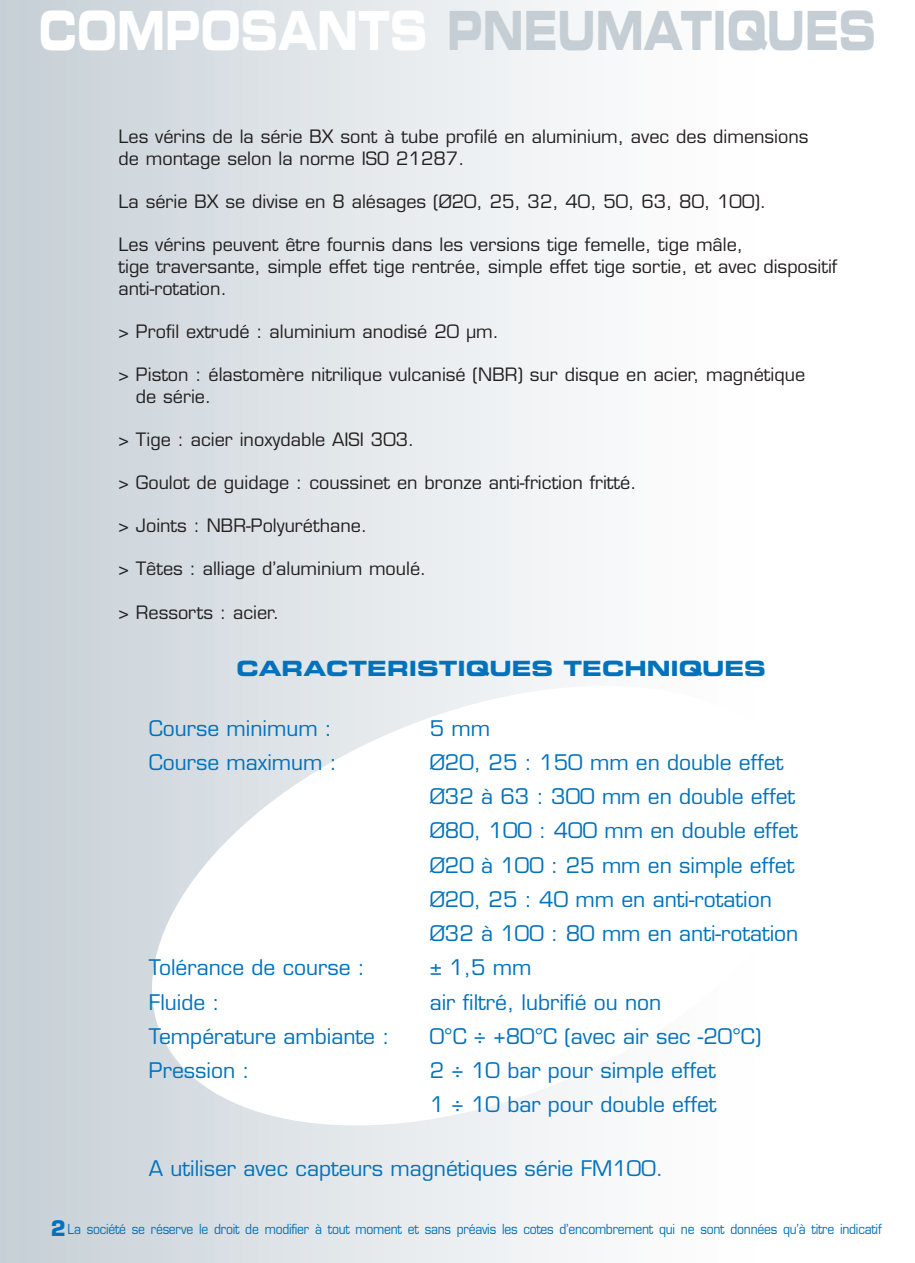
<style>
.page{position:relative;width:915px;height:1263px;background:#fff}
.page>*{position:absolute;margin:0;border:0;box-sizing:border-box;transform-origin:0 0}
.t1{font:54px "Eurostile Bold Extended Two";color:#c4ced4;scale:.67 1}
.t2{font:21px/34.2px "Eurostile";color:#0072bc}
.t3{font:21px "Eurostile Bold Extended Two";color:#0072bc}
.t4{font:18px/21.6px "Eurostile";color:#231f20}
.t5{font:13.5px "Eurostile";letter-spacing:-.02em;color:#0072bc;scale:.9 1}
.s1{color:#fff}
.s2{font-weight:700;font-size:21px}
</style>
<div class="page">
<div style="left:0;top:0;width:770px;height:1263px;background:linear-gradient(to right,#c7d1d7,#fff)"></div>
<svg style="left:121px;top:656px;width:649px;height:499px"></svg>
<h1 class="t1" style="left:39px;top:-8px;width:1250px"><span class="s1">COMPOSANTS</span> PNEUMATIQUES</h1>
<p class="t4" style="left:118px;top:126px;width:691px">Les vérins de la série BX sont à tube profilé en aluminium, avec des dimensions de montage selon la norme ISO 21287.</p>
<p class="t4" style="left:118px;top:191px;width:649px">La série BX se divise en 8 alésages (Ø20, 25, 32, 40, 50, 63, 80, 100).</p>
<p class="t4" style="left:118px;top:234px;width:720px">Les vérins peuvent être fournis dans les versions tige femelle, tige mâle,<br>tige traversante, simple effet tige rentrée, simple effet tige sortie, et avec dispositif anti-rotation.</p>
<p class="t4" style="left:118px;top:321px;width:382px">&gt; Profil extrudé : aluminium anodisé 20 µm.</p>
<p class="t4" style="left:136px;top:364px;width:670px;text-indent:-17px">&gt; Piston : élastomère nitrilique vulcanisé (NBR) sur disque en acier, magnétique de série.</p>
<p class="t4" style="left:118px;top:429px;width:297px">&gt; Tige : acier inoxydable AISI 303.</p>
<p class="t4" style="left:118px;top:472px;width:519px">&gt; Goulot de guidage : coussinet en bronze anti-friction fritté.</p>
<p class="t4" style="left:118px;top:515px;width:250px">&gt; Joints : NBR-Polyuréthane.</p>
<p class="t4" style="left:118px;top:558px;width:309px">&gt; Têtes : alliage d’aluminium moulé.</p>
<p class="t4" style="left:118px;top:601px;width:162px">&gt; Ressorts : acier.</p>
<p class="t3" style="left:236px;top:654px;width:531px">CARACTERISTIQUES TECHNIQUES</p>
<p class="t2" style="left:149px;top:711px;width:185px">Course minimum :</p>
<p class="t2" style="left:429px;top:711px;width:62px">5 mm</p>
<p class="t2" style="left:149px;top:745px;width:189px">Course maximum :</p>
<p class="t2" style="left:429px;top:745px;width:370px">Ø20, 25 : 150 mm en double effet<br>Ø32 à 63 : 300 mm en double effet<br>Ø80, 100 : 400 mm en double effet<br>Ø20 à 100 : 25 mm en simple effet<br>Ø20, 25 : 40 mm en anti-rotation<br>Ø32 à 100 : 80 mm en anti-rotation</p>
<p class="t2" style="left:149px;top:951px;width:218px">Tolérance de course :</p>
<p class="t2" style="left:429px;top:951px;width:103px">± 1,5 mm</p>
<p class="t2" style="left:149px;top:985px;width:72px">Fluide :</p>
<p class="t2" style="left:429px;top:985px;width:233px">air filtré, lubrifié ou non</p>
<p class="t2" style="left:149px;top:1019px;width:242px">Température ambiante :</p>
<p class="t2" style="left:429px;top:1019px;width:333px">0°C ÷ +80°C (avec air sec -20°C)</p>
<p class="t2" style="left:149px;top:1053px;width:102px">Pression :</p>
<p class="t2" style="left:429px;top:1053px;width:288px">2 ÷ 10 bar pour simple effet<br>1 ÷ 10 bar pour double effet</p>
<p class="t2" style="left:149px;top:1151px;width:515px">A utiliser avec capteurs magnétiques série FM100.</p>
<p class="t5" style="left:51px;top:1221px;width:924px"><span class="s2">2</span>La société se réserve le droit de modifier à tout moment et sans préavis les cotes d’encombrement qui ne sont données qu’à titre indicatif</p>
</div>
